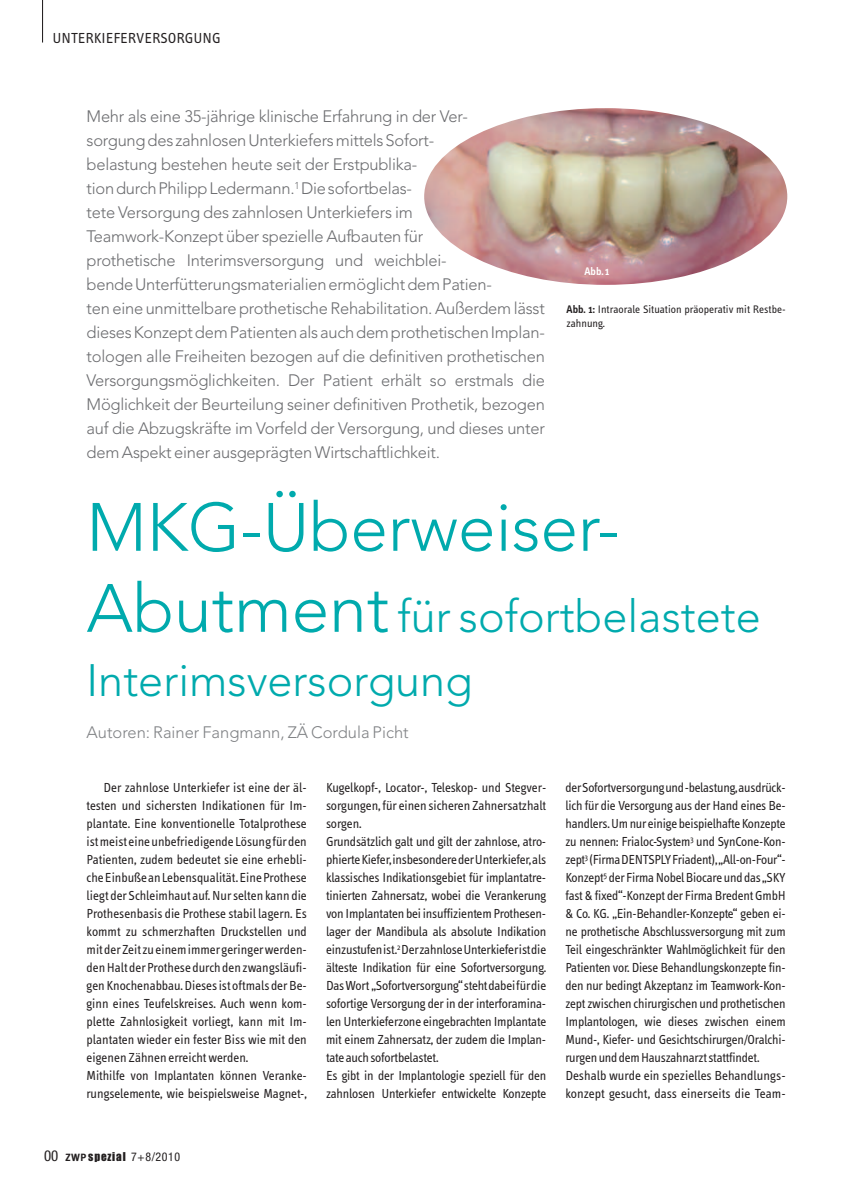
<style>
.page{position:relative;width:851px;height:1191px;background:#fff}
.page>*{position:absolute;margin:0;border:0;box-sizing:border-box;transform-origin:0 0}
.t1{font:300 67.5px "Avenir";color:#00aaad}
.t2{font:300 45px/64.1px "Avenir";color:#00aaad}
.t3{font:300 16.5px/24px "Avenir";letter-spacing:-.015em;color:#6c6d70}
.t4{font:300 16.5px "Avenir";color:#808285}
.t5{font:15px "Info Text";color:#231f20}
.t6{font:13.5px/18px "Info Text";letter-spacing:-.015em;color:#231f20}
.t7{font:condensed 12px "Helvetica Neue";color:#231f20}
.t8{font:11.25px/13.5px "Info Text";color:#231f20}
.t9{font:600 11.25px "Info Text";color:#fff}
.s1{font-size:67.5px}
.s2{font-weight:600}
.s3{font-size:15px}
.s4{font-family:"Meta";font-weight:700;font-stretch:normal;font-size:10.5px}
.s5{font-family:"Impact";font-stretch:normal;font-size:11.25px}
</style>
<div class="page">
<hr style="left:42px;top:0;width:1px;height:43px;background:#231f20">
<img style="left:424px;top:108px;width:363px;height:177px;border-radius:50%">
<p class="t5" style="left:53px;top:32px;width:170px">UNTERKIEFERVERSORGUNG</p>
<p class="t3" style="left:87px;top:106px;width:459px">Mehr als eine 35-jährige klinische Erfahrung in der Ver-<br>sorgung des zahnlosen Unterkiefers mittels Sofort-<br>belastung bestehen heute seit der Erstpublika-<br>tion durch Philipp Ledermann.<sup>1</sup> Die sofortbelas-<br>tete Versorgung des zahnlosen Unterkiefers im Teamwork-Konzept über spezielle Aufbauten für<br>prothetische Interimsversorgung und weichblei-<br>bende Unterfütterungsmaterialien ermöglicht dem Patien-<br>ten eine unmittelbare prothetische Rehabilitation. Außerdem lässt dieses Konzept dem Patienten als auch dem prothetischen Implan&shy;tologen alle Freiheiten bezogen auf die definitiven prothetischen Versorgungsmöglichkeiten. Der Patient erhält so erstmals die Möglichkeit der Beurteilung seiner definitiven Prothetik, bezogen auf die Abzugskräfte im Vorfeld der Versorgung, und dieses unter dem Aspekt einer ausgeprägten Wirtschaftlichkeit.</p>
<h1 class="t1" style="left:87px;top:500px;width:534px">MKG-Überweiser-</h1>
<h2 class="t2" style="left:87px;top:588px;width:675px"><span class="s1">Abutment</span> für sofortbelastete<br>Interimsversorgung</h2>
<p class="t4" style="left:87px;top:726px;width:323px">Autoren: Rainer Fangmann, ZÄ Cordula Picht</p>
<p class="t9" style="left:584px;top:267px;width:26px">Abb. 1</p>
<p class="t8" style="left:566px;top:304px;width:221px"><span class="s2">Abb. 1:</span> Intraorale Situation präoperativ mit Restbe&shy;zahnung.</p>
<p class="t6" style="left:87px;top:780px;width:222px;text-indent:17px">Der zahnlose Unterkiefer ist eine der äl&shy;testen und sichersten Indikationen für Im&shy;plantate. Eine konventionelle Totalprothese ist meist eine unbefriedigende Lösung für den Patienten, zudem bedeutet sie eine erhebli&shy;che Einbuße an Lebensqualität. Eine Prothese liegt der Schleimhaut auf. Nur selten kann die Prothesenbasis die Prothese stabil lagern. Es kommt zu schmerzhaften Druckstellen und mit der Zeit zu einem immer geringer werden&shy;den Halt der Prothese durch den zwangsläufi&shy;gen Knochenabbau. Dieses ist oftmals der Be&shy;ginn eines Teufelskreises. Auch wenn kom&shy;plette Zahnlosigkeit vorliegt, kann mit Im&shy;plantaten wieder ein fester Biss wie mit den eigenen Zähnen erreicht werden.<br>Mithilfe von Implantaten können Veranke&shy;rungselemente, wie beispielsweise Magnet-,</p>
<p class="t6" style="left:326px;top:780px;width:222px">Kugelkopf-, Locator-, Teleskop- und Stegver&shy;sorgungen, für einen sicheren Zahnersatzhalt sorgen.<br>Grundsätzlich galt und gilt der zahnlose, atro&shy;phierte Kiefer, insbesondere der Unterkiefer, als klassisches Indikationsgebiet für implantatre - tinierten Zahnersatz, wobei die Verankerung von Implantaten bei insuffizientem Prothesen&shy;lager der Mandibula als absolute Indikation einzustufen ist.<sup>2</sup>Der zahnlose Unterkiefer ist die älteste Indikation für eine Sofortversorgung.<br>Das Wort „Sofortversorgung“ steht dabei für die sofortige Versorgung der in der interforamina&shy;len Unterkieferzone eingebrachten Implantate mit einem Zahnersatz, der zudem die Implan&shy;tate auch sofortbelastet.<br>Es gibt in der Implantologie speziell für den zahnlosen Unterkiefer entwickelte Konzepte</p>
<p class="t6" style="left:565px;top:780px;width:222px">der Sofortversorgung und -belastung, ausdrück&shy;lich für die Versorgung aus der Hand eines Be&shy;handlers. Um nur einige beispielhafte Konzepte zu nennen: Frialoc-System<sup>3</sup> und SynCone-Kon&shy;zept<sup>3</sup> (Firma DENTSPLY Friadent), „All-on-Four“- Konzept<sup>5</sup> der Firma Nobel Biocare und das „SKY fast &amp; fixed“-Konzept der Firma Bredent GmbH &amp; Co. KG. „Ein-Behandler-Konzepte“ geben ei&shy;ne prothetische Abschlussversorgung mit zum Teil eingeschränkter Wahlmöglichkeit für den Patienten vor. Diese Behandlungskonzepte fin&shy;den nur bedingt Akzeptanz im Teamwork-Kon&shy;zept zwischen chirurgischen und prothetischen Implantologen, wie dieses zwischen einem Mund-, Kiefer- und Gesichtschirurgen/Oralchi&shy;rurgen und dem Hauszahnarzt stattfindet.<br>Deshalb wurde ein spezielles Behandlungs&shy;konzept gesucht, dass einerseits die Team-</p>
<p class="t7" style="left:44px;top:1152px;width:138px"><span class="s3">00</span> <span class="s4">ZWP</span> <span class="s5">spezial</span> 7+8/2010</p>
</div>
